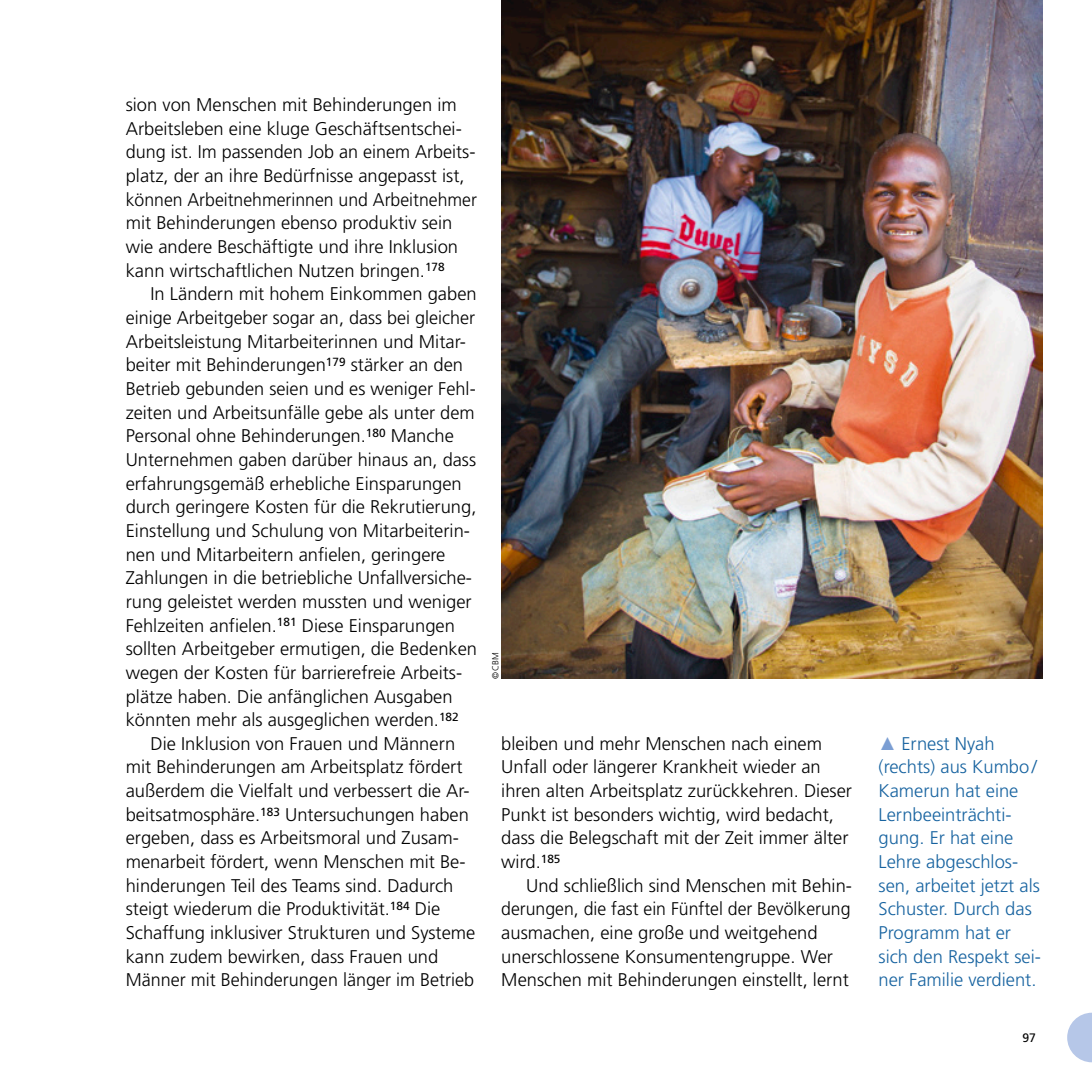
<style>
.page{position:relative;width:1092px;height:1092px;background:#fff}
.page>*{position:absolute;margin:0;border:0;box-sizing:border-box;transform-origin:0 0}
.cbm_Menge_Eingezogen{font:300 18.38px/23.6px "Frutiger LT";color:#000}
.cbm_Menge_stumpf{font:300 18.38px/23.6px "Frutiger LT";color:#000}
.cbm_BU{font:300 18.38px/23.6px "Frutiger";color:#1763a0}
.t1{font:12.25px "Frutiger";color:#000}
.CBM_Foto_Copyrights{font:300 8.75px "Frutiger";color:#000}
.s1{font-family:"Times New Roman";font-weight:400;color:#7b9ed3}
</style>
<div class="page">
<svg style="left:1067px;top:1012px;width:24px;height:50px"></svg>
<img style="left:501px;top:0;width:541px;height:678px">
<p class="cbm_Menge_stumpf" style="left:126px;top:93px;width:352px">sion von Menschen mit Behinderungen im Arbeitsleben eine kluge Geschäftsentschei&shy;dung ist. Im passenden Job an einem Arbeits&shy;platz, der an ihre Bedürfnisse angepasst ist, können Arbeitnehmerinnen und Arbeitnehmer mit Behinderungen ebenso produktiv sein wie andere Beschäftigte und ihre Inklusion kann wirtschaftlichen Nutzen bringen.<sup>178</sup></p>
<p class="cbm_Menge_Eingezogen" style="left:126px;top:282px;width:353px;text-indent:25px">In Ländern mit hohem Einkommen gaben einige Arbeitgeber sogar an, dass bei gleicher Arbeitsleistung Mitarbeiterinnen und Mitar&shy;beiter mit Behinderungen<sup>179</sup> stärker an den Betrieb gebunden seien und es weniger Fehl&shy;zeiten und Arbeitsunfälle gebe als unter dem Personal ohne Behinderungen.<sup>180</sup> Manche Unternehmen gaben darüber hinaus an, dass erfahrungsgemäß erhebliche Einsparungen durch geringere Kosten für die Rekrutierung, Einstellung und Schulung von Mitarbeiterin&shy;nen und Mitarbeitern anfielen, geringere Zahlungen in die betriebliche Unfallversiche&shy;rung geleistet werden mussten und weniger Fehlzeiten anfielen.<sup>181</sup> Diese Einsparungen sollten Arbeitgeber ermutigen, die Bedenken wegen der Kosten für barrierefreie Arbeits&shy;plätze haben. Die anfänglichen Ausgaben könnten mehr als ausgeglichen werden.<sup>182</sup></p>
<p class="cbm_Menge_Eingezogen" style="left:126px;top:731px;width:351px;text-indent:25px">Die Inklusion von Frauen und Männern mit Behinderungen am Arbeitsplatz fördert außerdem die Vielfalt und verbessert die Ar&shy;beitsatmosphäre.<sup>183</sup> Untersuchungen haben ergeben, dass es Arbeitsmoral und Zusam&shy;menarbeit fördert, wenn Menschen mit Be&shy;hinderungen Teil des Teams sind. Dadurch steigt wiederum die Produktivität.<sup>184</sup> Die Schaffung inklusiver Strukturen und Systeme kann zudem bewirken, dass Frauen und Männer mit Behinderungen länger im Betrieb</p>
<p class="cbm_Menge_Eingezogen" style="left:501px;top:731px;width:352px">bleiben und mehr Menschen nach einem Unfall oder längerer Krankheit wieder an ihren alten Arbeitsplatz zurückkehren. Dieser Punkt ist besonders wichtig, wird bedacht, dass die Belegschaft mit der Zeit immer älter wird.<sup>185</sup></p>
<p class="CBM_Foto_Copyrights" style="left:490px;top:678px;width:28px;rotate:-90deg">© CBM</p>
<p class="cbm_Menge_Eingezogen" style="left:501px;top:873px;width:352px;text-indent:25px">Und schließlich sind Menschen mit Behin&shy;derungen, die fast ein Fünftel der Bevölkerung ausmachen, eine große und weitgehend unerschlossene Konsumentengruppe. Wer Menschen mit Behinderungen einstellt, lernt</p>
<p class="cbm_BU" style="left:878px;top:731px;width:164px"><span class="s1">▲</span> Ernest Nyah (rechts) aus Kumbo/<br>Kamerun hat eine<br>Lernbeeinträchti&shy;gung. Er hat eine<br>Lehre abgeschlos&shy;sen, arbeitet jetzt als<br>Schuster. Durch das<br>Programm hat er sich den Respekt sei&shy;ner Familie verdient.</p>
<p class="t1" style="left:1022px;top:1030px;width:15px">97</p>
</div>
